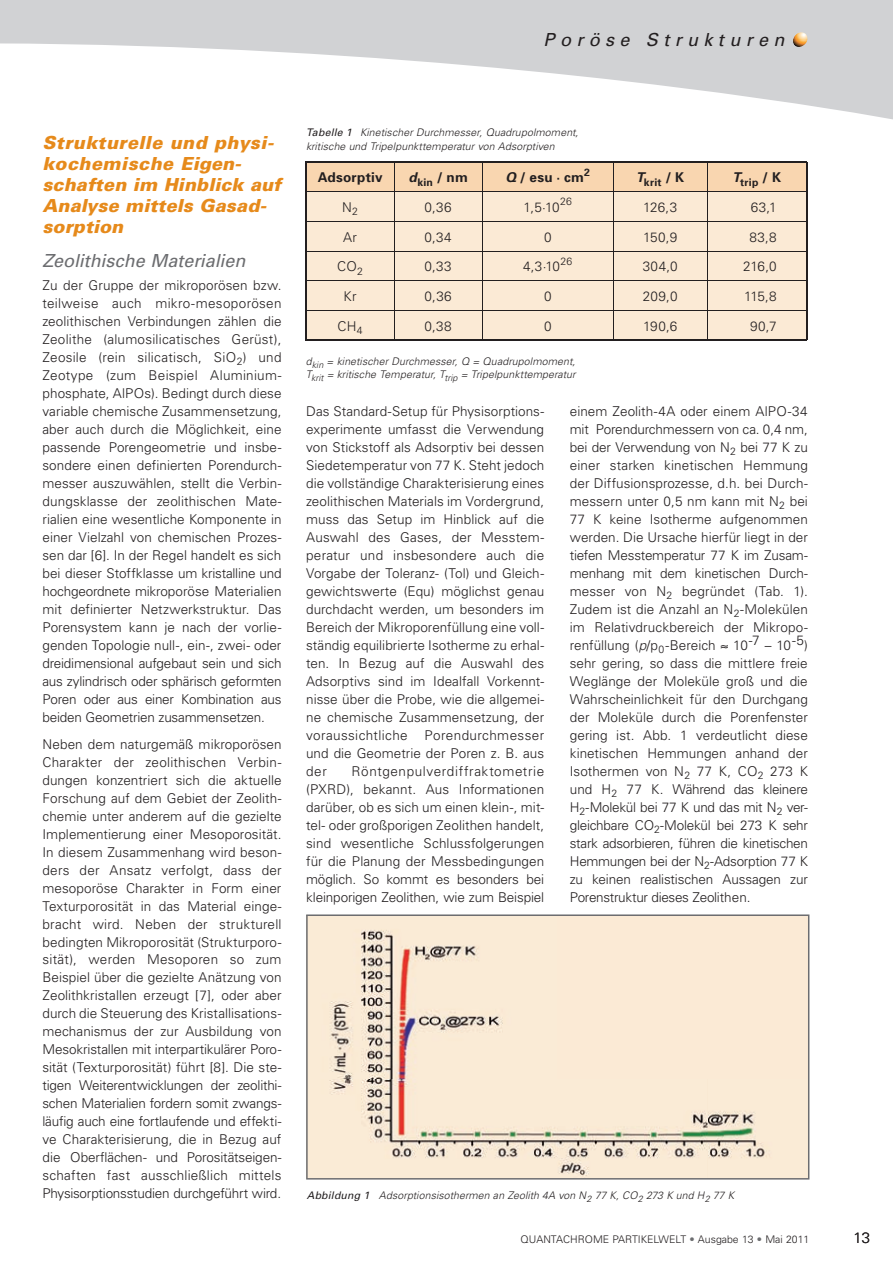
<style>
.page{position:relative;width:893px;height:1263px;background:#fff}
.page>*{position:absolute;margin:0;border:0;box-sizing:border-box;transform-origin:0 0}
.t1{font:italic 900 18px/21px "Univers";letter-spacing:.01em;color:#e68a1b}
.t2{font:italic 18px "Univers";color:#6c6d70}
.t3{font:italic 18px "Univers";letter-spacing:.3em;color:#231f20}
.t4{font:300 15px "Univers";color:#231f20}
.t5{font:300 13.5px/18px "Univers";letter-spacing:-.01em;color:#231f20;text-align:justify}
.t6{font:700 13.5px "Univers";letter-spacing:.02em;color:#231f20}
.t7{font:italic 300 10.5px/13.5px "Univers";letter-spacing:.01em;color:#231f20}
.t8{font:300 10.5px "Univers";color:#231f20}
.t9{font:700 10.5px "Univers";letter-spacing:.025em;color:#231f20}
.s1{font-weight:400}
.s2{font-style:italic}
.s3{color:#6c6d70}
</style>
<div class="page">
<svg style="left:0;top:0;width:893px;height:120px;fill:#d1d2d4"></svg>
<img style="left:792px;top:32px;width:16px;height:16px">
<svg style="left:307px;top:163px;width:499px;height:177px;background:#f2dfc8"></svg>
<hr style="left:305px;top:163px;width:2px;height:177px;background:#231f20">
<hr style="left:305px;top:161px;width:502px;height:2px;background:#231f20">
<hr style="left:806px;top:163px;width:1px;height:177px;background:#231f20">
<hr style="left:305px;top:340px;width:502px;height:1px;background:#231f20">
<hr style="left:307px;top:191px;width:499px;height:1px;background:#231f20">
<svg style="left:306px;top:914px;width:503px;height:266px;background:#efdfcc"></svg>
<h1 class="t3" style="left:544px;top:33px;width:242px">Poröse Strukturen</h1>
<h1 class="t1" style="left:42px;top:134px;width:240px">Strukturelle und physi&shy;kochemische Eigen&shy;schaf ten im Hinblick auf<br>Analyse mittels Gasad&shy;sorption</h1>
<h1 class="t2" style="left:42px;top:254px;width:205px">Zeolithische Materialien</h1>
<p class="t5" style="left:42px;top:277px;width:241px">Zu der Gruppe der mikroporösen bzw. teilweise auch mikro-mesoporösen zeoli thischen Verbindungen zählen die Zeolithe (alumosilicatisches Gerüst), Zeosile (rein silicatisch, SiO<sub>2</sub>) und Zeotype (zum Beispiel Aluminium&shy;phosphate, AlPOs). Bedingt durch diese variable chemische Zusammen setzung, aber auch durch die Möglich keit, eine passende Porengeometrie und insbe&shy;sondere einen definierten Poren durch&shy;messer auszuwählen, stellt die Verbin&shy;dungsklasse der zeolithischen Mate&shy;rialien eine wesentliche Kompo nente in einer Vielzahl von chemischen Prozes&shy;sen dar [6]. In der Regel handelt es sich bei dieser Stoffklasse um kristalline und hochgeordnete mikro poröse Materialien mit definierter Netz werkstruktur. Das Porensystem kann je nach der vorlie&shy;genden Topologie null-, ein-, zwei- oder dreidimensional aufgebaut sein und sich aus zylindrisch oder sphärisch geformten Poren oder aus einer Kombination aus beiden Geo me trien zusammensetzen.</p>
<p class="t5" style="left:42px;top:736px;width:241px">Neben dem naturgemäß mikroporösen Charakter der zeolithischen Verbin&shy;dungen konzentriert sich die aktuelle Forschung auf dem Gebiet der Zeolith&shy;chemie unter anderem auf die gezielte Implementierung einer Mesoporosität.<br>In diesem Zusammenhang wird beson&shy;ders der Ansatz verfolgt, dass der mesoporöse Charakter in Form einer Texturporosität in das Material einge&shy;bracht wird. Neben der strukturell bedingten Mikroporosität (Struktur poro&shy;sität), werden Mesoporen so zum Beispiel über die gezielte Anätzung von Zeolithkristallen erzeugt [7], oder aber durch die Steuerung des Kristallisations&shy;mechanismus der zur Ausbil dung von Mesokristallen mit interpartikulärer Poro - sität (Texturporosität) führt [8]. Die ste&shy;tigen Weiterentwicklungen der zeolithi&shy;schen Materialien fordern somit zwangs&shy;läufig auch eine fortlaufende und effekti&shy;ve Charakterisierung, die in Bezug auf die Oberflächen- und Poro sitäts eigen&shy;schaften fast ausschließlich mittels Physis or ptions studien durchgeführt wird.</p>
<p class="t7" style="left:306px;top:127px;width:274px"><span class="s1">Tabelle 1</span> Kinetischer Durchmesser, Quadrupolmoment, kritische und Tripelpunkttemperatur von Adsorptiven</p>
<p class="t9" style="left:584px;top:168px;width:7px">2</p>
<p class="t6" style="left:318px;top:173px;width:66px">Adsorptiv</p>
<p class="t9" style="left:408px;top:178px;width:61px"><sup>d</sup>kin <sup>/</sup> <sup>nm</sup></p>
<p class="t6" style="left:506px;top:173px;width:80px"><span class="s2">Q</span> / esu · cm</p>
<p class="t9" style="left:636px;top:178px;width:49px"><sup>T</sup>krit <sup>/</sup> <sup>K</sup></p>
<p class="t9" style="left:732px;top:178px;width:50px"><sup>T</sup>trip <sup>/</sup> <sup>K</sup></p>
<p class="t8" style="left:560px;top:198px;width:13px">26</p>
<p class="t5" style="left:342px;top:199px;width:17px">N<sub>2</sub></p>
<p class="t5" style="left:424px;top:199px;width:29px">0,36</p>
<p class="t5" style="left:523px;top:199px;width:38px">1,5·10</p>
<p class="t5" style="left:643px;top:199px;width:35px">126,3</p>
<p class="t5" style="left:751px;top:199px;width:28px">63,1</p>
<p class="t5" style="left:343px;top:229px;width:15px">Ar</p>
<p class="t5" style="left:424px;top:229px;width:29px">0,34</p>
<p class="t5" style="left:544px;top:229px;width:9px">0</p>
<p class="t5" style="left:643px;top:229px;width:36px">150,9</p>
<p class="t5" style="left:749px;top:229px;width:29px">83,8</p>
<p class="t5" style="left:337px;top:259px;width:27px">CO<sub>2</sub></p>
<p class="t5" style="left:424px;top:259px;width:29px">0,33</p>
<p class="t5" style="left:523px;top:259px;width:38px">4,3·10</p>
<p class="t8" style="left:560px;top:257px;width:13px">26</p>
<p class="t5" style="left:643px;top:259px;width:37px">304,0</p>
<p class="t5" style="left:743px;top:259px;width:35px">216,0</p>
<p class="t5" style="left:344px;top:289px;width:15px">Kr</p>
<p class="t5" style="left:424px;top:289px;width:29px">0,36</p>
<p class="t5" style="left:544px;top:289px;width:9px">0</p>
<p class="t5" style="left:643px;top:289px;width:36px">209,0</p>
<p class="t5" style="left:744px;top:289px;width:34px">115,8</p>
<p class="t5" style="left:338px;top:318px;width:27px">CH<sub>4</sub></p>
<p class="t5" style="left:424px;top:318px;width:29px">0,38</p>
<p class="t5" style="left:544px;top:318px;width:9px">0</p>
<p class="t5" style="left:643px;top:318px;width:36px">190,6</p>
<p class="t5" style="left:750px;top:318px;width:28px">90,7</p>
<p class="t7" style="left:306px;top:355px;width:271px">d<sub>kin</sub> = kinetischer Durchmesser, Q = Quadrupolmoment,<br>T<sub>krit</sub> = kritische Temperatur, T<sub>trip</sub> = Tripelpunkttemperatur</p>
<p class="t5" style="left:306px;top:403px;width:240px">Das Standard-Setup für Physisorptions&shy;experimente umfasst die Verwendung von Stickstoff als Adsorptiv bei dessen Siedetemperatur von 77 K. Steht jedoch die vollständige Charakterisierung eines zeolithischen Materials im Vordergrund, muss das Setup im Hinblick auf die Auswahl des Gases, der Messtem&shy;peratur und insbesondere auch die Vorgabe der Toleranz- (Tol) und Gleich&shy;gewichtswerte (Equ) möglichst genau durchdacht werden, um besonders im Bereich der Mikroporenfüllung eine voll&shy;ständig equilibrierte Isotherme zu erhal&shy;ten. In Bezug auf die Auswahl des Adsorptivs sind im Idealfall Vorkennt&shy;nisse über die Probe, wie die allgemei&shy;ne chemische Zusammensetzung, der voraussichtliche Porendurchmesser und die Geometrie der Poren z. B. aus der</p>
<p class="t5" style="left:306px;top:763px;width:240px;text-indent:45px">Röntgenpulverdiffraktometrie (PXRD), bekannt. Aus Informationen darüber, ob es sich um einen klein-, mit&shy;tel- oder großporigen Zeolithen handelt, sind wesentliche Schlussfolgerungen für die Planung der Messbedingungen möglich. So kommt es besonders bei kleinporigen Zeolithen, wie zum Beispiel</p>
<p class="t5" style="left:570px;top:403px;width:240px">einem Zeolith-4A oder einem AlPO-34 mit Porendurchmessern von ca. 0,4 nm, bei der Verwendung von N<sub>2</sub> bei 77 K zu einer starken kinetischen Hem mung der Diffusionsprozesse, d.h. bei Durch&shy;messern unter 0,5 nm kann mit N<sub>2</sub> bei 77 K keine Isotherme aufgenommen werden. Die Ursache hierfür liegt in der tiefen Messtemperatur 77 K im Zu sam&shy;menhang mit dem kinetischen Durch&shy;messer von N<sub>2</sub> begründet (Tab. 1).<br>Zudem ist die Anzahl an N<sub>2</sub>-Molekülen im Relativdruckbereich der Mikro po&shy;renfüllung (<span class="s2">p</span>/p<sub>0</sub>-Bereich ≈ 10-7 – 10-5) sehr gering, so dass die mittlere freie Weglänge der Moleküle groß und die Wahrscheinlichkeit für den Durch gang der Moleküle durch die Poren fenster gering ist. Abb. 1 verdeutlicht diese kinetischen Hemmungen anhand der Isothermen von N<sub>2</sub> 77 K, CO<sub>2</sub> 273 K und H<sub>2</sub> 77 K. Während das kleinere H<sub>2</sub>-Molekül bei 77 K und das mit N<sub>2</sub> ver&shy;gleichbare CO<sub>2</sub>-Molekül bei 273 K sehr stark adsorbieren, führen die kinetischen Hemmungen bei der N<sub>2</sub>-Ad sorption 77 K zu keinen realistischen Aussagen zur Porenstruktur dieses Zeoli then.</p>
<p class="t7" style="left:307px;top:1190px;width:429px"><span class="s1">Abbildung 1</span> Adsorptionsisothermen an Zeolith 4A von N<sub>2</sub> 77 K, CO<sub>2</sub> 273 K und H<sub>2</sub> 77 K</p>
<p class="t8" style="left:521px;top:1236px;width:290px">QUANTACHROME PARTIKELWELT <span class="s3">•</span> Ausgabe 13 <span class="s3">•</span> Mai 2011</p>
<p class="t4" style="left:853px;top:1232px;width:18px">13</p>
</div>
